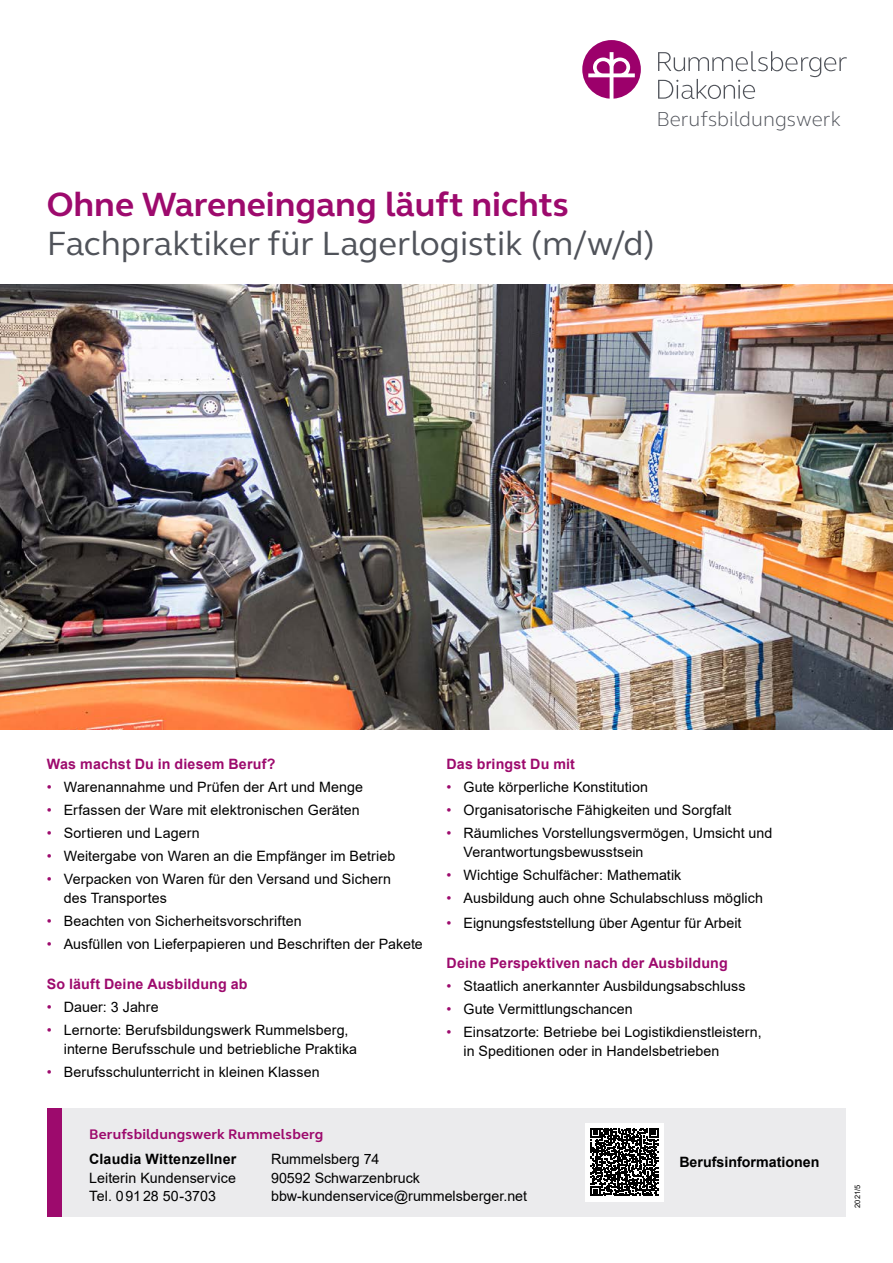
<style>
.page{position:relative;width:893px;height:1263px;background:#fff}
.page>*{position:absolute;margin:0;border:0;box-sizing:border-box;transform-origin:0 0}
.t1{font:34.5px "FS Elliot";color:#50535a}
.t2{font:700 34.5px "FS Elliot";color:#9d0a6d}
.t3{font:300 20.85px "FS Elliot";color:#50535a}
.t4{font:14.25px/18.8px "Arial";letter-spacing:.005em;color:#000}
.t5{font:700 14.25px "Arial";letter-spacing:.01em;color:#9d0a6d}
.t6{font:700 14.25px "Arial";color:#000}
.t7{font:700 14.25px "FS Elliot";letter-spacing:.01em;color:#9d0a6d}
.t8{font:7.5px "Arial";color:#000}
.s1{color:#9d0a6d}
</style>
<div class="page">
<svg style="left:658px;top:51px;width:189px;height:48px"></svg>
<svg style="left:582px;top:40px;width:59px;height:59px"></svg>
<img style="left:0;top:285px;width:893px;height:444px">
<div style="left:62px;top:1108px;width:784px;height:108px;background:#ebebed"></div>
<div style="left:47px;top:1108px;width:15px;height:108px;background:#9d0a6d"></div>
<div style="left:585px;top:1122px;width:79px;height:79px;background:#fff"></div>
<svg style="left:591px;top:1128px;width:67px;height:68px"></svg>
<h2 class="t3" style="left:656px;top:105px;width:186px">Berufsbildungswerk</h2>
<h1 class="t2" style="left:47px;top:181px;width:524px">Ohne Wareneingang läuft nichts</h1>
<h1 class="t1" style="left:47px;top:220px;width:610px">Fachpraktiker für Lagerlogistik (m/w/d)</h1>
<p class="t5" style="left:47px;top:754px;width:230px">Was machst Du in diesem Beruf?</p>
<p class="t4" style="left:47px;top:778px;width:318px"><span class="s1">•</span> Warenannahme und Prüfen der Art und Menge</p>
<p class="t4" style="left:47px;top:801px;width:314px"><span class="s1">•</span> Erfassen der Ware mit elektronischen Geräten</p>
<p class="t4" style="left:47px;top:824px;width:154px"><span class="s1">•</span> Sortieren und Lagern</p>
<p class="t4" style="left:47px;top:847px;width:350px"><span class="s1">•</span> Weitergabe von Waren an die Empfänger im Betrieb</p>
<p class="t4" style="left:64px;top:870px;width:329px;text-indent:-17px"><span class="s1">•</span> Verpacken von Waren für den Versand und Sichern des Transportes</p>
<p class="t4" style="left:47px;top:912px;width:257px"><span class="s1">•</span> Beachten von Sicherheitsvorschriften</p>
<p class="t4" style="left:47px;top:935px;width:378px"><span class="s1">•</span> Ausfüllen von Lieferpapieren und Beschriften der Pakete</p>
<p class="t5" style="left:47px;top:974px;width:202px">So läuft Deine Ausbildung ab</p>
<p class="t4" style="left:47px;top:998px;width:113px"><span class="s1">•</span> Dauer: 3 Jahre</p>
<p class="t4" style="left:64px;top:1021px;width:295px;text-indent:-17px"><span class="s1">•</span> Lernorte: Berufsbildungswerk Rummelsberg, interne Berufsschule und betriebliche Praktika</p>
<p class="t4" style="left:47px;top:1062px;width:274px"><span class="s1">•</span> Berufsschulunterricht in kleinen Klassen</p>
<p class="t5" style="left:446px;top:754px;width:130px">Das bringst Du mit</p>
<p class="t4" style="left:446px;top:778px;width:203px"><span class="s1">•</span> Gute körperliche Konstitution</p>
<p class="t4" style="left:446px;top:801px;width:287px"><span class="s1">•</span> Organisatorische Fähigkeiten und Sorgfalt</p>
<p class="t4" style="left:463px;top:824px;width:310px;text-indent:-17px"><span class="s1">•</span> Räumliches Vorstellungsvermögen, Umsicht und<br>Verantwortungsbewusstsein</p>
<p class="t4" style="left:446px;top:866px;width:236px"><span class="s1">•</span> Wichtige Schulfächer: Mathematik</p>
<p class="t4" style="left:446px;top:889px;width:318px"><span class="s1">•</span> Ausbildung auch ohne Schulabschluss möglich</p>
<p class="t4" style="left:446px;top:914px;width:297px"><span class="s1">•</span> Eignungsfeststellung über Agentur für Arbeit</p>
<p class="t5" style="left:446px;top:953px;width:283px">Deine Perspektiven nach der Ausbildung</p>
<p class="t4" style="left:446px;top:977px;width:301px"><span class="s1">•</span> Staatlich anerkannter Ausbildungsabschluss</p>
<p class="t4" style="left:446px;top:1000px;width:188px"><span class="s1">•</span> Gute Vermittlungschancen</p>
<p class="t4" style="left:463px;top:1023px;width:300px;text-indent:-17px"><span class="s1">•</span> Einsatzorte: Betriebe bei Logistikdienstleistern, in Speditionen oder in Handelsbetrieben</p>
<p class="t7" style="left:89px;top:1124px;width:236px">Berufsbildungswerk Rummelsberg</p>
<p class="t6" style="left:89px;top:1149px;width:149px">Claudia Wittenzellner</p>
<p class="t4" style="left:89px;top:1168px;width:148px">Leiterin Kundenservice<br>Tel. 09128 50-3703</p>
<p class="t4" style="left:271px;top:1149px;width:258px">Rummelsberg 74<br>90592 Schwarzenbruck bbw-kundenservice@rummelsberger.net</p>
<p class="t6" style="left:679px;top:1152px;width:142px">Berufsinformationen</p>
<p class="t8" style="left:852px;top:1208px;width:24px;rotate:-90deg">2021/5</p>
</div>
